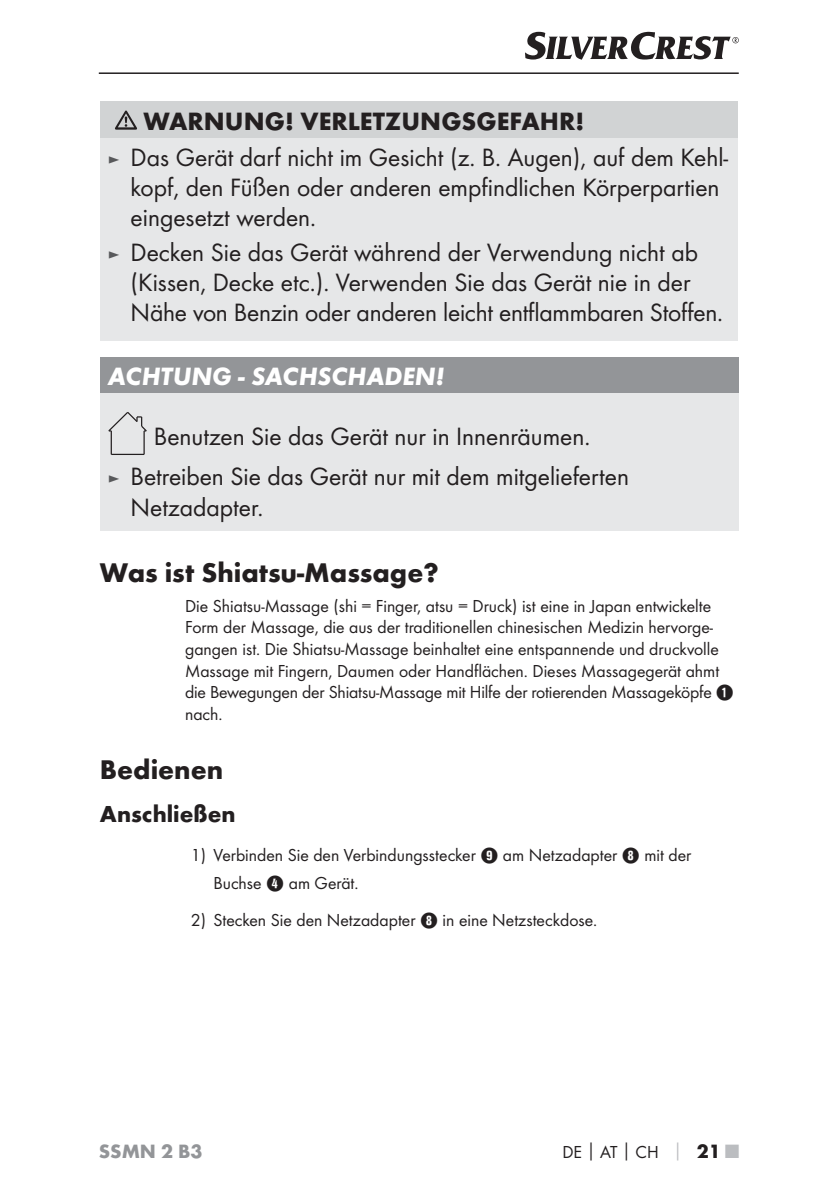
<style>
.page{position:relative;width:839px;height:1190px;background:#fff}
.page>*{position:absolute;margin:0;border:0;box-sizing:border-box;transform-origin:0 0}
.t1{font:700 28px "Futura";color:#231f20}
.t2{font:26px/30px "Futura Boo";color:#231f20}
.t3{font:700 26px "Futura";color:#231f20}
.t4{font:italic 700 26px "Futura";color:#fff}
.t5{font:700 24px "Futura";color:#231f20}
.t6{font:700 20px "Futura";color:#939598}
.t7{font:18px/21.6px "Futura Boo";color:#231f20}
.s1{font-size:18px;color:#58595b}
.s2{color:#bbbdc0}
.s3{font-family:"Futura";font-weight:700;font-size:20px}
.s4{font-family:"Futura";font-weight:700;font-size:20px;color:#bbbdc0}
</style>
<div class="page">
<hr style="left:99px;top:72px;width:639px;height:2px;background:#231f20">
<svg style="left:525px;top:32px;width:213px;height:28px"></svg>
<div style="left:100px;top:102px;width:636px;height:36px;background:#d1d3d4"></div>
<div style="left:100px;top:138px;width:636px;height:202px;background:#e6e7e8"></div>
<svg style="left:115px;top:111px;width:22px;height:19px"></svg>
<div style="left:100px;top:357px;width:638px;height:36px;background:#939598"></div>
<div style="left:100px;top:393px;width:638px;height:137px;background:#e6e7e8"></div>
<hr style="left:111px;top:454px;width:33px;height:1px;background:#231f20">
<svg style="left:108px;top:412px;width:39px;height:42px"></svg>
<h2 class="t3" style="left:143px;top:111px;width:442px">WARNUNG! VERLETZUNGSGEFAHR!</h2>
<h2 class="t2" style="left:131px;top:143px;width:599px;text-indent:-23px"><span class="s1">►</span> Das Gerät darf nicht im Gesicht (z. B. Augen), auf dem Kehl&shy;kopf, den Füßen oder anderen empfindlichen Körperpartien eingesetzt werden.</h2>
<h2 class="t2" style="left:131px;top:239px;width:593px;text-indent:-23px"><span class="s1">►</span> Decken Sie das Gerät während der Verwendung nicht ab (Kissen, Decke etc.). Verwenden Sie das Gerät nie in der<br>Nähe von Benzin oder anderen leicht entflammbaren Stoffen.</h2>
<h2 class="t4" style="left:108px;top:368px;width:338px">ACHTUNG - SACHSCHADEN!</h2>
<h2 class="t2" style="left:108px;top:418px;width:522px;line-height:39.8px;text-align:center">Benutzen Sie das Gerät nur in Innenräumen.<br><span class="s1">►</span> Betreiben Sie das Gerät nur mit dem mitgelieferten</h2>
<h2 class="t2" style="left:131px;top:494px;width:134px">Netzadapter.</h2>
<h1 class="t1" style="left:100px;top:561px;width:340px">Was ist Shiatsu-Massage?</h1>
<p class="t7" style="left:185px;top:596px;width:535px">Die Shiatsu-Massage (shi = Finger, atsu = Druck) ist eine in Japan entwickelte Form der Massage, die aus der traditionellen chinesischen Medizin hervorge&shy;gangen ist. Die Shiatsu-Massage beinhaltet eine entspannende und druckvolle Massage mit Fingern, Daumen oder Handflächen. Dieses Massagegerät ahmt die Bewegungen der Shiatsu-Massage mit Hilfe der rotierenden Massageköpfe nach.</p>
<h1 class="t1" style="left:100px;top:758px;width:125px">Bedienen</h1>
<h3 class="t5" style="left:100px;top:804px;width:137px">Anschließen</h3>
<p class="t7" style="left:191px;top:845px;width:286px">1) Verbinden Sie den Verbindungsstecker</p>
<p class="t7" style="left:502px;top:845px;width:116px">am Netzadapter</p>
<p class="t7" style="left:644px;top:845px;width:48px">mit der</p>
<p class="t7" style="left:213px;top:873px;width:50px">Buchse</p>
<p class="t7" style="left:288px;top:873px;width:71px">am Gerät.</p>
<p class="t7" style="left:191px;top:910px;width:226px">2) Stecken Sie den Netzadapter</p>
<p class="t7" style="left:442px;top:910px;width:156px">in eine Netzsteckdose.</p>
<p class="t6" style="left:99px;top:1143px;width:105px">SSMN 2 B3</p>
<p class="t7" style="left:562px;top:1141px;width:178px">DE│AT│CH <span class="s2">│</span> <span class="s3">21</span> <span class="s4">■</span></p>
</div>
